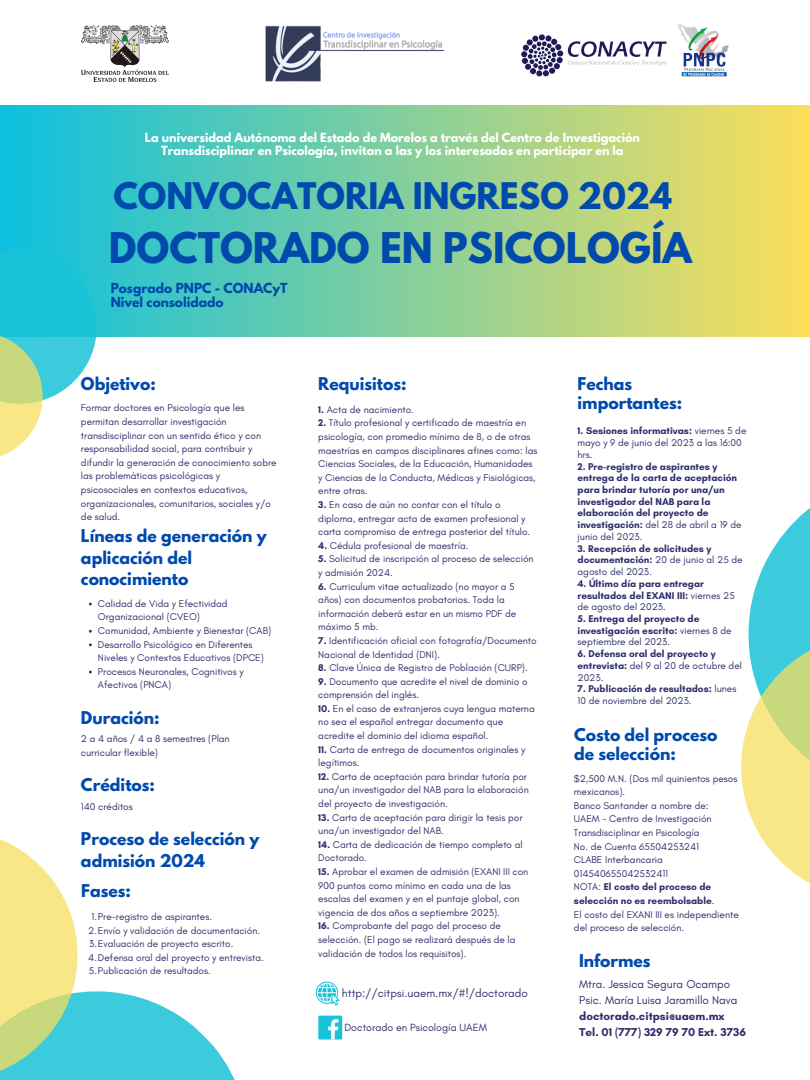
<style>
.page{position:relative;width:810px;height:1080px;background:#fff}
.page>*{position:absolute;margin:0;border:0;box-sizing:border-box;transform-origin:0 0}
.t1{font:700 37.5px "League Spartan";color:#004aad}
.t2{font:700 32.5px "League Spartan";color:#004aad}
.t3{font:700 15.62px/21.6px "League Spartan";color:#004aad}
.t4{font:700 12.25px "League Spartan";color:#004aad}
.t5{font:11.69px "Glacial Indifference";color:#2f2f6e}
.t6{font:700 11.69px "Glacial Indifference";color:#2f2f6e}
.t7{font:700 11.25px/13.1px "League Spartan";color:#fff;text-align:center}
.t8{font:10.62px "Glacial Indifference";color:#2f2f6e}
.t9{font:10px/13.6px "Glacial Indifference";color:#2f2f6e}
.t10{font:700 10px/11.8px "Glacial Indifference";color:#2f2f6e}
.s1{font-weight:700}
.s2{font-weight:400}
</style>
<div class="page">
<div style="left:0;top:0;width:810px;height:1080px;background:linear-gradient(to right,#0cc0df,#fdde5a)"></div>
<div style="left:0;top:0;width:810px;height:105px;background:#fff"></div>
<div style="left:0;top:338px;width:810px;height:742px;background:#fff"></div>
<svg style="left:0;top:249px;width:97px;height:151px;background:#36c9db"></svg>
<svg style="left:0;top:332px;width:43px;height:125px;background:#c5dfa1"></svg>
<img style="left:265px;top:26px;width:180px;height:55px">
<img style="left:81px;top:26px;width:88px;height:55px">
<div style="left:318px;top:1016px;width:24px;height:24px;background:#19c2d7"></div>
<svg style="left:328px;top:1019px;width:11px;height:21px"></svg>
<svg style="left:316px;top:982px;width:24px;height:23px"></svg>
<svg style="left:0;top:839px;width:235px;height:241px"></svg>
<img style="left:521px;top:24px;width:208px;height:53px">
<svg style="left:749px;top:508px;width:61px;height:126px;fill:#3ccbdd"></svg>
<svg style="left:741px;top:634px;width:69px;height:250px;fill:#f9e686"></svg>
<p class="t7" style="left:145px;top:132px;width:497px">La universidad Autónoma del Estado de Morelos a través del Centro de Investigación<br>Transdisciplinar en Psicología, invitan a las y los interesados en participar en la</p>
<p class="t2" style="left:114px;top:179px;width:560px">CONVOCATORIA INGRESO 2024</p>
<p class="t1" style="left:109px;top:229px;width:585px">DOCTORADO EN PSICOLOGÍA</p>
<p class="t4" style="left:111px;top:282px;width:178px">Posgrado PNPC - CONACyT</p>
<p class="t4" style="left:111px;top:296px;width:114px">Nivel consolidado</p>
<p class="t3" style="left:81px;top:375px;width:76px">Objetivo:</p>
<p class="t9" style="left:81px;top:401px;width:197px">Formar doctores en Psicología que les permitan desarrollar investigación transdisciplinar con un sentido ético y con responsabilidad social, para contribuir y difundir la generación de conocimiento sobre las problemáticas psicológicas y psicosociales en contextos educativos, organizacionales, comunitarios, sociales y/o de salud.</p>
<p class="t3" style="left:81px;top:527px;width:187px">Líneas de generación y aplicación del conocimiento</p>
<p class="t9" style="left:98px;top:597px;width:131px">Calidad de Vida y Efectividad<br>Organizacional (CVEO)</p>
<p class="t9" style="left:98px;top:624px;width:175px">Comunidad, Ambiente y Bienestar (CAB)</p>
<p class="t9" style="left:98px;top:637px;width:167px">Desarrollo Psicológico en Diferentes<br>Niveles y Contextos Educativos (DPCE)</p>
<p class="t9" style="left:98px;top:665px;width:147px">Procesos Neuronales, Cognitivos y<br>Afectivos (PNCA)</p>
<p class="t3" style="left:81px;top:709px;width:80px">Duración:</p>
<p class="t9" style="left:81px;top:732px;width:150px">2 a 4 años / 4 a 8 semestres (Plan curricular flexible)</p>
<p class="t3" style="left:81px;top:776px;width:75px">Créditos:</p>
<p class="t9" style="left:81px;top:799px;width:53px">140 créditos</p>
<p class="t3" style="left:81px;top:830px;width:180px">Proceso de selección y admisión 2024</p>
<p class="t3" style="left:81px;top:882px;width:51px">Fases:</p>
<p class="t9" style="left:91px;top:910px;width:122px">1.Pre-registro de aspirantes.</p>
<p class="t9" style="left:88px;top:923px;width:173px">2.Envío y validación de documentación.</p>
<p class="t9" style="left:89px;top:937px;width:146px">3.Evaluación de proyecto escrito.</p>
<p class="t9" style="left:88px;top:951px;width:177px">4.Defensa oral del proyecto y entrevista.</p>
<p class="t9" style="left:89px;top:964px;width:123px">5.Publicación de resultados.</p>
<p class="t3" style="left:318px;top:375px;width:90px">Requisitos:</p>
<p class="t9" style="left:318px;top:403px;width:97px"><span class="s1">1.</span> Acta de nacimiento.</p>
<p class="t9" style="left:318px;top:416px;width:221px"><span class="s1">2.</span> Título profesional y certificado de maestría en psicología, con promedio mínimo de 8, o de otras maestrías en campos disciplinares afines como: las Ciencias Sociales, de la Educación, Humanidades y Ciencias de la Conducta, Médicas y Fisiológicas, entre otras.</p>
<p class="t9" style="left:318px;top:498px;width:213px"><span class="s1">3.</span> En caso de aún no contar con el título o diploma, entregar acta de examen profesional y carta compromiso de entrega posterior del título.</p>
<p class="t9" style="left:318px;top:538px;width:152px"><span class="s1">4.</span> Cédula profesional de maestría.</p>
<p class="t9" style="left:318px;top:552px;width:217px"><span class="s1">5.</span> Solicitud de inscripción al proceso de selección y admisión 2024.</p>
<p class="t9" style="left:318px;top:579px;width:200px"><span class="s1">6.</span> Curriculum vitae actualizado (no mayor a 5 años) con documentos probatorios. Toda la información deberá estar en un mismo PDF de máximo 5 mb.</p>
<p class="t9" style="left:318px;top:634px;width:220px"><span class="s1">7.</span> Identificación oficial con fotografía/Documento<br>Nacional de Identidad (DNI).</p>
<p class="t9" style="left:318px;top:661px;width:211px"><span class="s1">8.</span> Clave Única de Registro de Población (CURP).</p>
<p class="t9" style="left:318px;top:674px;width:211px"><span class="s1">9.</span> Documento que acredite el nivel de dominio o comprensión del inglés.</p>
<p class="t9" style="left:318px;top:702px;width:218px"><span class="s1">10.</span> En el caso de extranjeros cuya lengua materna no sea el español entregar documento que acredite el dominio del idioma español.</p>
<p class="t9" style="left:318px;top:742px;width:209px"><span class="s1">11.</span> Carta de entrega de documentos originales y legítimos.</p>
<p class="t9" style="left:318px;top:770px;width:212px"><span class="s1">12.</span> Carta de aceptación para brindar tutoría por una/un investigador del NAB para la elaboración del proyecto de investigación.</p>
<p class="t9" style="left:318px;top:810px;width:206px"><span class="s1">13.</span> Carta de aceptación para dirigir la tesis por una/un investigador del NAB.</p>
<p class="t9" style="left:318px;top:838px;width:206px"><span class="s1">14.</span> Carta de dedicación de tiempo completo al<br>Doctorado.</p>
<p class="t9" style="left:318px;top:865px;width:212px"><span class="s1">15.</span> Aprobar el examen de admisión (EXANI III con 900 puntos como mínimo en cada una de las escalas del examen y en el puntaje global, con vigencia de dos años a septiembre 2023).</p>
<p class="t9" style="left:318px;top:919px;width:199px"><span class="s1">16.</span> Comprobante del pago del proceso de selección. (El pago se realizará después de la validación de todos los requisitos).</p>
<p class="t5" style="left:342px;top:986px;width:187px">http://citpsi.uaem.mx/#!/doctorado</p>
<p class="t8" style="left:344px;top:1021px;width:144px">Doctorado en Psicología UAEM</p>
<p class="t3" style="left:578px;top:376px;width:106px;line-height:18.8px">Fechas importantes:</p>
<p class="t9" style="left:578px;top:425px;width:170px;line-height:11.8px"><span class="s1">1. Sesiones informativas:</span> viernes 5 de mayo y 9 de junio del 2023 a las 16:00 hrs.</p>
<p class="t10" style="left:578px;top:460px;width:165px">2. Pre-registro de aspirantes y entrega de la carta de aceptación para brindar tutoría por una/un investigador del NAB para la elaboración del proyecto de investigación: <span class="s2">del 28 de abril a 19 de junio del 2023.</span></p>
<p class="t10" style="left:578px;top:542px;width:167px">3. Recepción de solicitudes y documentación: <span class="s2">20 de junio al 25 de agosto del 2023.</span></p>
<p class="t10" style="left:578px;top:577px;width:159px">4. Último día para entregar resultados del EXANI III: <span class="s2">viernes 25 de agosto del 2023.</span></p>
<p class="t10" style="left:578px;top:613px;width:156px">5. Entrega del proyecto de investigación escrito: <span class="s2">viernes 8 de septiembre del 2023.</span></p>
<p class="t10" style="left:578px;top:648px;width:166px">6. Defensa oral del proyecto y entrevista: <span class="s2">del 9 al 20 de octubre del<br>2023.</span></p>
<p class="t10" style="left:578px;top:683px;width:160px">7. Publicación de resultados: <span class="s2">lunes<br>10 de noviembre del 2023.</span></p>
<p class="t3" style="left:574px;top:727px;width:145px;line-height:19.2px">Costo del proceso de selección:</p>
<p class="t9" style="left:574px;top:771px;width:165px">$2,500 M.N. (Dos mil quinientos pesos mexicanos).</p>
<p class="t9" style="left:574px;top:798px;width:136px">Banco Santander a nombre de:</p>
<p class="t9" style="left:574px;top:812px;width:139px">UAEM - Centro de Investigación<br>Transdisciplinar en Psicología</p>
<p class="t9" style="left:574px;top:839px;width:127px">No. de Cuenta 65504253241</p>
<p class="t9" style="left:574px;top:853px;width:96px">CLABE Interbancaria<br>014540655042532411</p>
<p class="t10" style="left:574px;top:880px;width:142px;line-height:13.6px"><span class="s2">NOTA:</span> El costo del proceso de selección no es reembolsable<span class="s2">.</span></p>
<p class="t9" style="left:574px;top:907px;width:166px">El costo del EXANI III es independiente del proceso de selección.</p>
<p class="t3" style="left:579px;top:952px;width:73px">Informes</p>
<p class="t5" style="left:579px;top:976px;width:153px">Mtra. Jessica Segura Ocampo</p>
<p class="t5" style="left:579px;top:993px;width:160px">Psic. María Luisa Jaramillo Nava</p>
<p class="t6" style="left:579px;top:1009px;width:147px">doctorado.citpsi@uaem.mx</p>
<p class="t6" style="left:579px;top:1025px;width:168px">Tel. 01 (777) 329 79 70 Ext. 3736</p>
</div>
